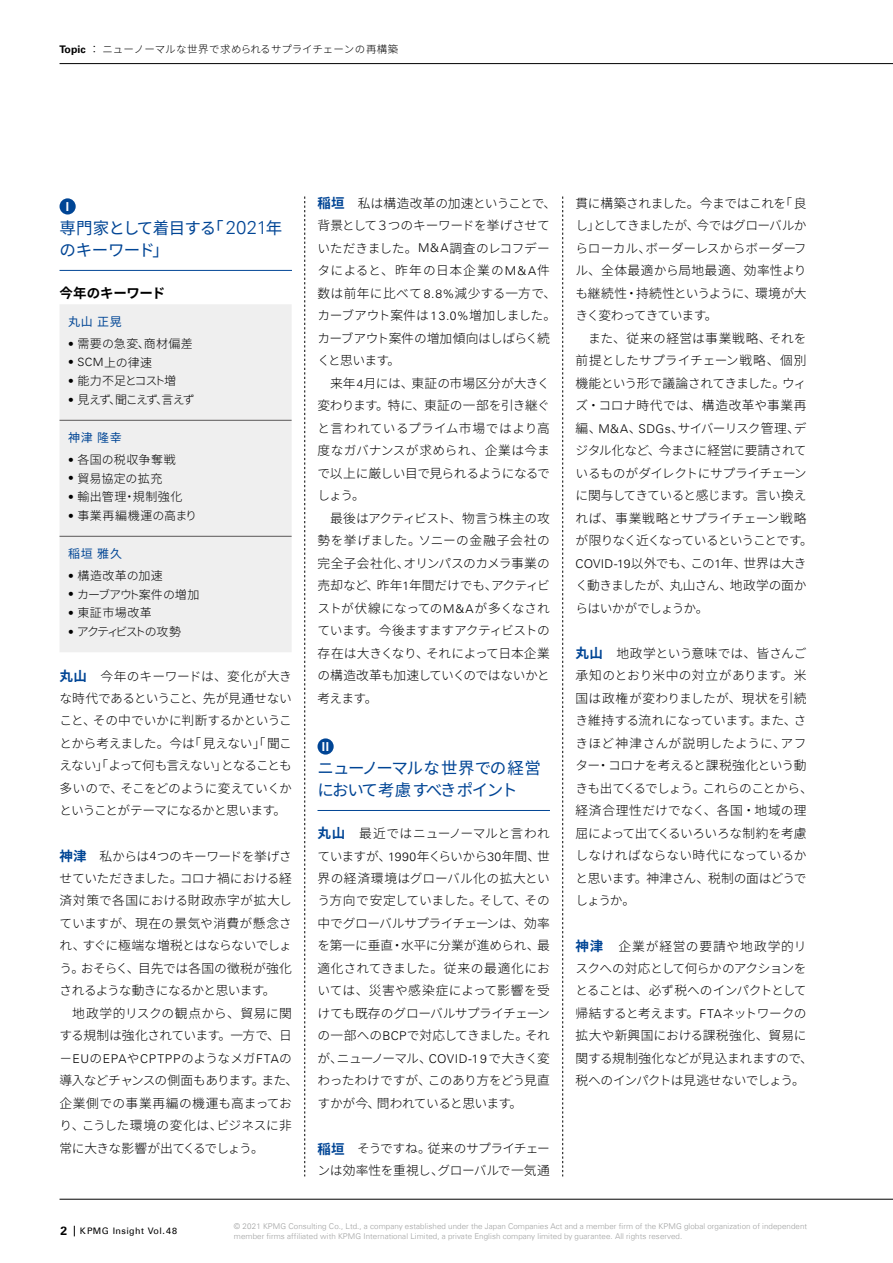
<style>
.page{position:relative;width:893px;height:1263px;background:#fff}
.page>*{position:absolute;margin:0;border:0;box-sizing:border-box;transform-origin:0 0}
.T_見出し_Lv1{font:16.5px/22.5px "Noto Sans CJ Kjp";letter-spacing:-.08em;color:#004595}
.T_見出し_Lv1-2{font:16.5px/22.5px "Noto Sans CJ Kjp";letter-spacing:-.045em;color:#004595}
.T_見出し_Lv2{font:700 13.5px "Noto Sans CJ Kjp";letter-spacing:-.02em;color:#000}
.T_本文{font:300 12.75px/22.5px "Noto Sans CJ Kjp";letter-spacing:-.025em;color:#000;text-align:justify}
.T_本文-2{font:300 12.75px/22.5px "Noto Sans CJ Kjp";color:#000;text-align:right}
.T_本文-3{font:300 12.15px "Universfor KPMG";letter-spacing:.065em;color:#000}
.図表_TEXT{font:300 12px "Noto Sans CJ Kjp";letter-spacing:-.08em;color:#000}
.図表_TEXT-2{font:300 12px "Noto Sans CJ Kjp";letter-spacing:.035em;color:#000}
.図表_TEXT-3{font:300 12px "Noto Sans CJ Kjp";letter-spacing:.04em;color:#000}
.図表_TEXT-4{font:300 12px "Noto Sans CJ Kjp";letter-spacing:.005em;color:#000}
.図表_TEXT-5{font:300 12px "Noto Sans CJ Kjp";letter-spacing:-.14em;color:#000}
.図表_TEXT-6{font:12px "Noto Sans CJ Kjp";letter-spacing:.07em;color:#004595}
.図表_TEXT-7{font:300 12px "Noto Sans CJ Kjp";letter-spacing:.045em;color:#000}
.図表_TEXT-8{font:300 12px "Noto Sans CJ Kjp";letter-spacing:-.15em;color:#000}
.t1{font:700 12px "Noto Sans CJ Kjp";color:#fff}
.t2{font:700 12px "Universfor KPMG";color:#000}
.図表_TEXT-9{font:300 11.4px "Universfor KPMG";color:#000}
.t3{font:300 10.5px "Noto Sans CJ Kjp";color:#000}
.t4{font:9px "Universfor KPMG";letter-spacing:.04em;color:#000}
.t5{font:300 7.95px/9.8px "Universfor KPMG";letter-spacing:.01em;color:#9fa0a0}
.s1{font-family:"Universfor KPMG";font-weight:700}
.s2{font-family:"Universfor KPMG";font-weight:300;font-size:18.6px}
.s3{font-family:"Universfor KPMG";font-size:11.4px}
.s4{font-family:"Noto Sans CJ Kjp";font-size:12px}
.s5{font-weight:700;font-size:13.5px;color:#004595}
.s6{font-family:"Universfor KPMG";font-size:12.15px}
.s7{font-family:"Noto Sans CJ Kjp";font-size:12.75px}
</style>
<div class="page">
<hr style="left:60px;top:63px;width:833px;height:1px;background:#000">
<hr style="left:60px;top:1199px;width:833px;height:1px;background:#000">
<div style="left:60px;top:198px;width:16px;height:17px;background:#004595;border-radius:50%"></div>
<hr style="left:60px;top:270px;width:232px;height:1px;background:#004595">
<div style="left:60px;top:304px;width:232px;height:348px;background:#efefef"></div>
<hr style="left:60px;top:420px;width:232px;height:1px;background:#595757">
<hr style="left:60px;top:536px;width:232px;height:1px;background:#595757">
<div style="left:317px;top:738px;width:17px;height:17px;background:#004595;border-radius:50%"></div>
<hr style="left:317px;top:810px;width:233px;height:1px;background:#004595">
<svg style="left:304px;top:196px;width:1px;height:980px"></svg>
<svg style="left:562px;top:196px;width:1px;height:980px"></svg>
<p class="t3" style="left:60px;top:43px;width:340px"><span class="s1">Topic</span> ： ニューノーマルな世界で求められるサプライチェーンの再構築</p>
<p class="t1" style="left:62px;top:200px;width:13px">Ⅰ</p>
<p class="T_見出し_Lv1-2" style="left:60px;top:217px;width:224px">専門家として着目する「 <span class="s2">2021</span>年のキーワード」</p>
<p class="T_見出し_Lv2" style="left:60px;top:286px;width:107px">今年のキーワード</p>
<p class="図表_TEXT-6" style="left:68px;top:314px;width:55px">丸山正晃</p>
<p class="図表_TEXT-2" style="left:68px;top:337px;width:126px"><span class="s3">•</span> 需要の急変、商材偏差</p>
<p class="図表_TEXT-9" style="left:68px;top:355px;width:86px">• SCM<span class="s4">上の律速</span></p>
<p class="図表_TEXT" style="left:68px;top:374px;width:110px"><span class="s3">•</span> 能力不足とコスト増</p>
<p class="図表_TEXT-5" style="left:68px;top:393px;width:128px"><span class="s3">•</span> 見えず、聞こえず、言えず</p>
<p class="図表_TEXT-6" style="left:68px;top:430px;width:55px">神津隆幸</p>
<p class="図表_TEXT-3" style="left:68px;top:453px;width:109px"><span class="s3">•</span> 各国の税収争奪戦</p>
<p class="図表_TEXT-4" style="left:68px;top:471px;width:96px"><span class="s3">•</span> 貿易協定の拡充</p>
<p class="図表_TEXT-3" style="left:68px;top:490px;width:116px"><span class="s3">•</span> 輸出管理・規制強化</p>
<p class="図表_TEXT-7" style="left:68px;top:509px;width:131px"><span class="s3">•</span> 事業再編機運の高まり</p>
<p class="図表_TEXT-6" style="left:68px;top:546px;width:55px">稲垣雅久</p>
<p class="図表_TEXT-2" style="left:68px;top:569px;width:96px"><span class="s3">•</span> 構造改革の加速</p>
<p class="図表_TEXT" style="left:68px;top:587px;width:133px"><span class="s3">•</span> カーブアウト案件の増加</p>
<p class="図表_TEXT-4" style="left:68px;top:606px;width:85px"><span class="s3">•</span> 東証市場改革</p>
<p class="図表_TEXT-8" style="left:68px;top:625px;width:115px"><span class="s3">•</span> アクティビストの攻勢</p>
<p class="T_本文" style="left:60px;top:665px;width:234px"><span class="s5">丸山</span> 今年のキーワードは、変化が大きな時代であるということ、先が見通せないこと、その中でいかに判断するかということから考えました。今は「見えない」「聞こえない」「よって何も言えない」となることも多いので、そこをどのように変えていくかということがテーマになるかと思います。</p>
<p class="T_本文" style="left:60px;top:845px;width:234px"><span class="s5">神津</span> 私からは<span class="s6">4</span>つのキーワードを挙げさせていただきました。コロナ禍における経済対策で各国における財政赤字が拡大していますが、現在の景気や消費が懸念され、すぐに極端な増税とはならないでしょう。おそらく、目先では各国の徴税が強化されるような動きになるかと思います。</p>
<p class="T_本文-2" style="left:60px;top:1002px;width:234px">地政学的リスクの観点から、貿易に関する規制は強化されています。一方で、日</p>
<p class="T_本文-3" style="left:60px;top:1051px;width:234px"><span class="s7">－</span>EU<span class="s7">の</span>EPA<span class="s7">や</span>CPTPP<span class="s7">のようなメガ</span>FTA<span class="s7">の</span></p>
<p class="T_本文" style="left:60px;top:1070px;width:240px;text-align:left">導入などチャンスの側面もあります。また、企業側での事業再編の機運も高まっており、こうした環境の変化は、ビジネスに非常に大きな影響が出てくるでしょう。</p>
<p class="T_本文" style="left:317px;top:192px;width:240px;text-align:left"><span class="s5">稲垣</span> 私は構造改革の加速ということで、背景として３つのキーワードを挙げさせていただきました。<span class="s6">M&amp;A</span>調査のレコフデータによると、昨年の日本企業の<span class="s6">M&amp;A</span>件数は前年に比べて<span class="s6">8.8%</span>減少する一方で、カーブアウト案件は<span class="s6">13.0%</span>増加しました。カーブアウト案件の増加傾向はしばらく続くと思います。</p>
<p class="T_本文" style="left:317px;top:372px;width:234px;text-indent:13px">来年<span class="s6">4</span>月には、東証の市場区分が大きく変わります。特に、東証の一部を引き継ぐと言われているプライム市場ではより高度なガバナンスが求められ、企業は今まで以上に厳しい目で見られるようになるでしょう。</p>
<p class="T_本文" style="left:317px;top:507px;width:234px;text-indent:13px">最後はアクティビスト、物言う株主の攻勢を挙げました。ソニーの金融子会社の完全子会社化、オリンパスのカメラ事業の売却など、昨年<span class="s6">1</span>年間だけでも、アクティビストが伏線になっての<span class="s6">M&amp;A</span>が多くなされています。今後ますますアクティビストの存在は大きくなり、それによって日本企業の構造改革も加速していくのではないかと考えます。</p>
<p class="t1" style="left:320px;top:740px;width:13px">Ⅱ</p>
<p class="T_見出し_Lv1" style="left:317px;top:757px;width:225px">ニューノーマルな世界での経営において考慮すべきポイント</p>
<p class="T_本文" style="left:317px;top:822px;width:234px"><span class="s5">丸山</span> 最近ではニューノーマルと言われていますが、<span class="s6">1990</span>年くらいから<span class="s6">30</span>年間、世界の経済環境はグローバル化の拡大という方向で安定していました。そして、その中でグローバルサプライチェーンは、効率を第一に垂直・水平に分業が進められ、最適化されてきました。従来の最適化においては、災害や感染症によって影響を受けても既存のグローバルサプライチェーンの一部への<span class="s6">BCP</span>で対応してきました。それが、ニューノーマル、<span class="s6">COVID-19</span> で大きく変わったわけですが、このあり方をどう見直すかが今、問われていると思います。</p>
<p class="T_本文" style="left:317px;top:1138px;width:234px"><span class="s5">稲垣</span> そうですね。従来のサプライチェーンは効率性を重視し、グローバルで一気通</p>
<p class="T_本文" style="left:575px;top:192px;width:233px">貫に構築されました。今まではこれを「良し」としてきましたが、今ではグローバルからローカル、ボーダーレスからボーダーフル、全体最適から局地最適、効率性よりも継続性・持続性というように、環境が大きく変わってきています。</p>
<p class="T_本文" style="left:575px;top:327px;width:239px;text-align:left;text-indent:13px">また、従来の経営は事業戦略、それを前提としたサプライチェーン戦略、個別機能という形で議論されてきました。ウィズ・コロナ時代では、構造改革や事業再編、<span class="s6">M&amp;A</span>、<span class="s6">SDGs</span>、サイバーリスク管理、デジタル化など、今まさに経営に要請されているものがダイレクトにサプライチェーンに関与してきていると感じます。言い換えれば、事業戦略とサプライチェーン戦略が限りなく近くなっているということです。<br><span class="s6">COVID-19</span>以外でも、この<span class="s6">1</span>年、世界は大きく動きましたが、丸山さん、地政学の面からはいかがでしょうか。</p>
<p class="T_本文" style="left:575px;top:642px;width:239px;text-align:left"><span class="s5">丸山</span> 地政学という意味では、皆さんご承知のとおり米中の対立があります。米国は政権が変わりましたが、現状を引続き維持する流れになっています。また、さきほど神津さんが説明したように、アフター・コロナを考えると課税強化という動きも出てくるでしょう。これらのことから、経済合理性だけでなく、各国・地域の理屈によって出てくるいろいろな制約を考慮しなければならない時代になっているかと思います。神津さん、税制の面はどうでしょうか。</p>
<p class="T_本文" style="left:575px;top:935px;width:239px;text-align:left"><span class="s5">神津　</span>企業が経営の要請や地政学的リスクへの対応として何らかのアクションをとることは、必ず税へのインパクトとして帰結すると考えます。<span class="s6">FTA</span>ネットワークの拡大や新興国における課税強化、貿易に関する規制強化などが見込まれますので、税へのインパクトは見逃せないでしょう。</p>
<p class="t2" style="left:60px;top:1224px;width:8px">2</p>
<p class="t4" style="left:80px;top:1226px;width:99px">KPMG Insight Vol.48</p>
<p class="t5" style="left:234px;top:1221px;width:575px">© 2021 KPMG Consulting Co., Ltd., a company established under the Japan Companies Act and a member firm of the KPMG global organization of independent member firms affiliated with KPMG International Limited, a private English company limited by guarantee. All rights reserved.</p>
</div>
